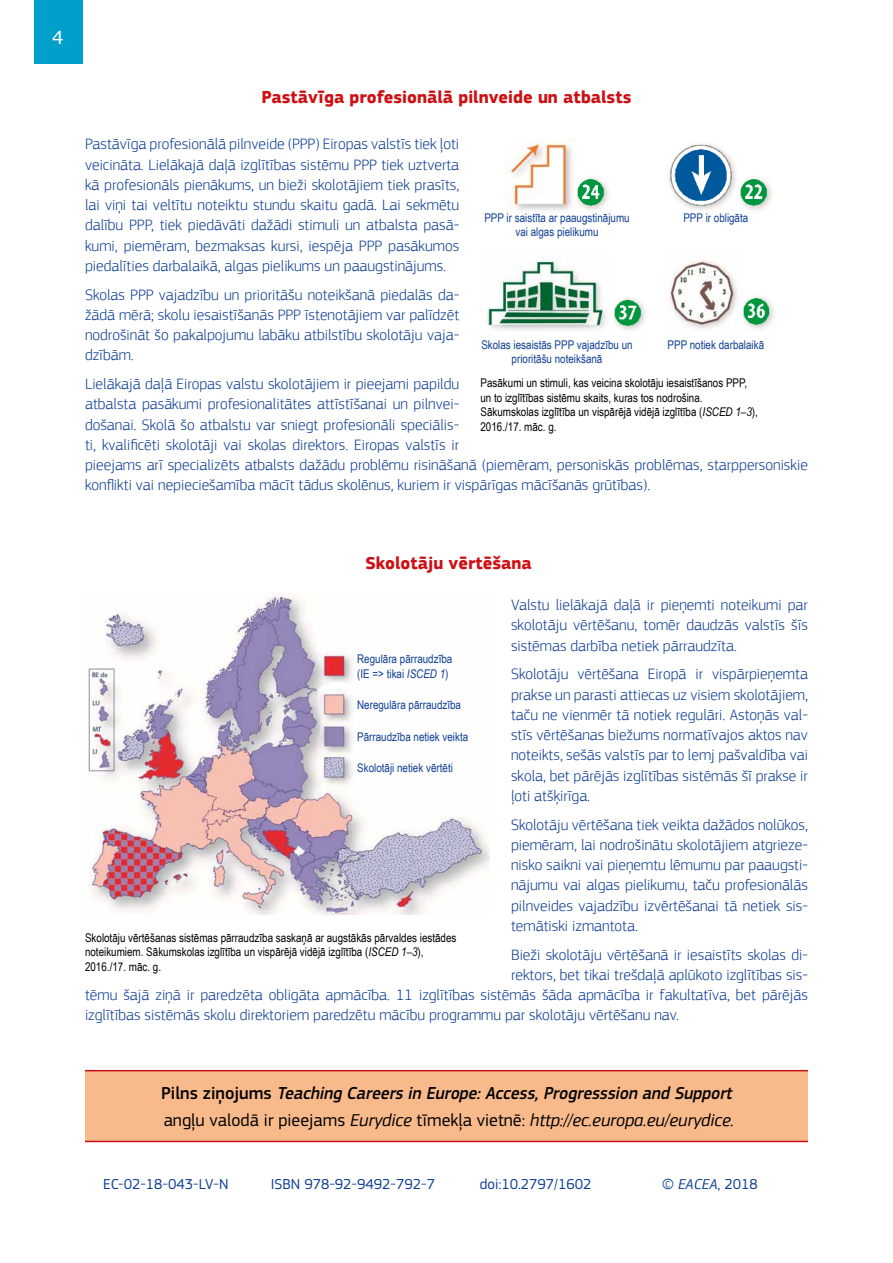
<style>
.page{position:relative;width:893px;height:1263px;background:#fff}
.page>*{position:absolute;margin:0;border:0;box-sizing:border-box;transform-origin:0 0}
.t1{font:italic 500 18px/27px "PF Square Sans Pro";color:#000;scale:.95 1}
.t2{font:700 18px "PF Square Sans Pro";color:#cd1013}
.t3{font:18px "Verdana";color:#fff}
.t4{font:300 15.75px/20.2px "PF Square Sans Pro";color:#0f3f93;text-align:justify}
.t5{font:15px "PF Square Sans Pro";color:#0f3f93}
.t6{font:italic 15px "PF Square Sans Pro";color:#0f3f93}
.t7{font:12px/14.4px "Arial Narrow";color:#000}
.t8{font:12px/14.4px "Arial Narrow";color:#0f3f93;text-align:center}
.s1{font-style:italic}
.s2{font-style:normal}
.s3{font-weight:400;font-style:normal}
.s4{font-weight:400}
</style>
<div class="page">
<div style="left:34px;top:0;width:48px;height:64px;background:#00a0cb"></div>
<img style="left:507px;top:139px;width:71px;height:72px">
<img style="left:578px;top:178px;width:31px;height:32px">
<img style="left:669px;top:143px;width:72px;height:67px">
<img style="left:741px;top:178px;width:31px;height:32px">
<img style="left:480px;top:259px;width:135px;height:71px">
<img style="left:615px;top:298px;width:31px;height:33px">
<img style="left:669px;top:260px;width:69px;height:69px">
<img style="left:743px;top:297px;width:31px;height:32px">
<img style="left:86px;top:592px;width:404px;height:322px">
<div style="left:85px;top:1071px;width:723px;height:70px;background:#f8b98b"></div>
<hr style="left:85px;top:1070px;width:723px;height:1px;background:#cd1013">
<hr style="left:85px;top:1141px;width:723px;height:1px;background:#cd1013">
<p class="t3" style="left:52px;top:26px;width:13px">4</p>
<p class="t2" style="left:261px;top:86px;width:372px">Pastāvīga profesionālā pilnveide un atbalsts</p>
<p class="t4" style="left:85px;top:134px;width:376px">Pastāvīga profesionālā pilnveide (PPP) Eiropas valstīs tiek ļoti veicināta. Lielākajā daļā izglītības sistēmu PPP tiek uztverta kā profesionāls pienākums, un bieži skolotājiem tiek prasīts, lai viņi tai veltītu noteiktu stundu skaitu gadā. Lai sekmētu dalību PPP, tiek piedāvāti dažādi stimuli un atbalsta pasā&shy;kumi, piemēram, bezmaksas kursi, iespēja PPP pasākumos piedalīties darbalaikā, algas pielikums un paaugstinājums.</p>
<p class="t4" style="left:85px;top:284px;width:376px">Skolas PPP vajadzību un prioritāšu noteikšanā piedalās da&shy;žādā mērā; skolu iesaistīšanās PPP īstenotājiem var palīdzēt nodrošināt šo pakalpojumu labāku atbilstību skolotāju vaja&shy;dzībām.</p>
<p class="t4" style="left:85px;top:374px;width:724px;text-align:left">Lielākajā daļā Eiropas valstu skolotājiem ir pieejami papildu<br>atbalsta pasākumi profesionalitātes attīstīšanai un pilnvei-<br>došanai. Skolā šo atbalstu var sniegt profesionāli speciālis-<br>ti, kvalificēti skolotāji vai skolas direktors. Eiropas valstīs ir<br>pieejams arī specializēts atbalsts dažādu problēmu risināšanā (piemēram, personiskās problēmas, starppersoniskie konflikti vai nepieciešamība mācīt tādus skolēnus, kuriem ir vispārīgas mācīšanās grūtības).</p>
<p class="t8" style="left:484px;top:210px;width:147px">PPP ir saistīta ar paaugstinājumu vai algas pielikumu</p>
<p class="t8" style="left:683px;top:210px;width:66px">PPP ir obligāta</p>
<p class="t8" style="left:481px;top:337px;width:153px">Skolas iesaistās PPP vajadzību un prioritāšu noteikšanā</p>
<p class="t8" style="left:667px;top:337px;width:98px">PPP notiek darbalaikā</p>
<p class="t7" style="left:480px;top:375px;width:279px">Pasākumi un stimuli, kas veicina skolotāju iesaistīšanos PPP, un to izglītības sistēmu skaits, kuras tos nodrošina.<br>Sākumskolas izglītība un vispārējā vidējā izglītība (<span class="s1">ISCED 1–3</span>), 2016./17. māc. g.</p>
<p class="t2" style="left:365px;top:552px;width:168px">Skolotāju vērtēšana</p>
<p class="t4" style="left:511px;top:595px;width:298px">Valstu lielākajā daļā ir pieņemti noteikumi par skolotāju vērtēšanu, tomēr daudzās valstīs šīs sistēmas darbība netiek pārraudzīta.</p>
<p class="t4" style="left:511px;top:664px;width:298px">Skolotāju vērtēšana Eiropā ir vispārpieņemta prakse un parasti attiecas uz visiem skolotājiem, taču ne vienmēr tā notiek regulāri. Astoņās val&shy;stīs vērtēšanas biežums normatīvajos aktos nav noteikts, sešās valstīs par to lemj pašvaldība vai skola, bet pārējās izglītības sistēmās šī prakse ir ļoti atšķirīga.</p>
<p class="t4" style="left:511px;top:814px;width:298px">Skolotāju vērtēšana tiek veikta dažādos nolūkos, piemēram, lai nodrošinātu skolotājiem atgrieze&shy;nisko saikni vai pieņemtu lēmumu par paaugsti&shy;nājumu vai algas pielikumu, taču profesionālās pilnveides vajadzību izvērtēšanai tā netiek sis&shy;temātiski izmantota.</p>
<p class="t4" style="left:511px;top:944px;width:298px">Bieži skolotāju vērtēšanā ir iesaistīts skolas di-</p>
<p class="t4" style="left:511px;top:964px;width:298px">rektors, bet tikai trešdaļā aplūkoto izglītības sis-</p>
<p class="t4" style="left:85px;top:985px;width:724px">tēmu šajā ziņā ir paredzēta obligāta apmācība. 11 izglītības sistēmās šāda apmācība ir fakultatīva, bet pārējās</p>
<p class="t4" style="left:85px;top:1005px;width:596px">izglītības sistēmās skolu direktoriem paredzētu mācību programmu par skolotāju vērtēšanu nav.</p>
<p class="t8" style="left:357px;top:652px;width:97px;text-align:left">Regulāra pārraudzība (IE =&gt; tikai <span class="s1">ISCED 1</span>)</p>
<p class="t8" style="left:357px;top:697px;width:105px">Neregulāra pārraudzība</p>
<p class="t8" style="left:357px;top:729px;width:113px">Pārraudzība netiek veikta</p>
<p class="t8" style="left:357px;top:760px;width:97px">Skolotāji netiek vērtēti</p>
<p class="t7" style="left:85px;top:930px;width:373px">Skolotāju vērtēšanas sistēmas pārraudzība saskaņā ar augstākās pārvaldes iestādes noteikumiem. Sākumskolas izglītība un vispārējā vidējā izglītība (<span class="s1">ISCED 1–3</span>),<br>2016./17. māc. g.</p>
<p class="t1" style="left:161px;top:1080px;width:606px"><span class="s2">P i l n s z i ņ oj u m s</span> Teaching Careersin Europe:Access,Progresssion and Support <span class="s3">angļu valodā ir pieejams</span> <span class="s4">Eurydice</span> <span class="s3">tīmekļa vietnē:</span> <span class="s4">http://ec.europa.eu/eurydice.</span></p>
<p class="t5" style="left:103px;top:1175px;width:127px">EC-02-18-043-LV-N</p>
<p class="t5" style="left:271px;top:1175px;width:166px">ISBN 978-92-9492-792-7</p>
<p class="t5" style="left:480px;top:1175px;width:113px">doi:10.2797/1602</p>
<p class="t6" style="left:662px;top:1175px;width:97px">© EACEA<span class="s2">, 2018</span></p>
</div>
